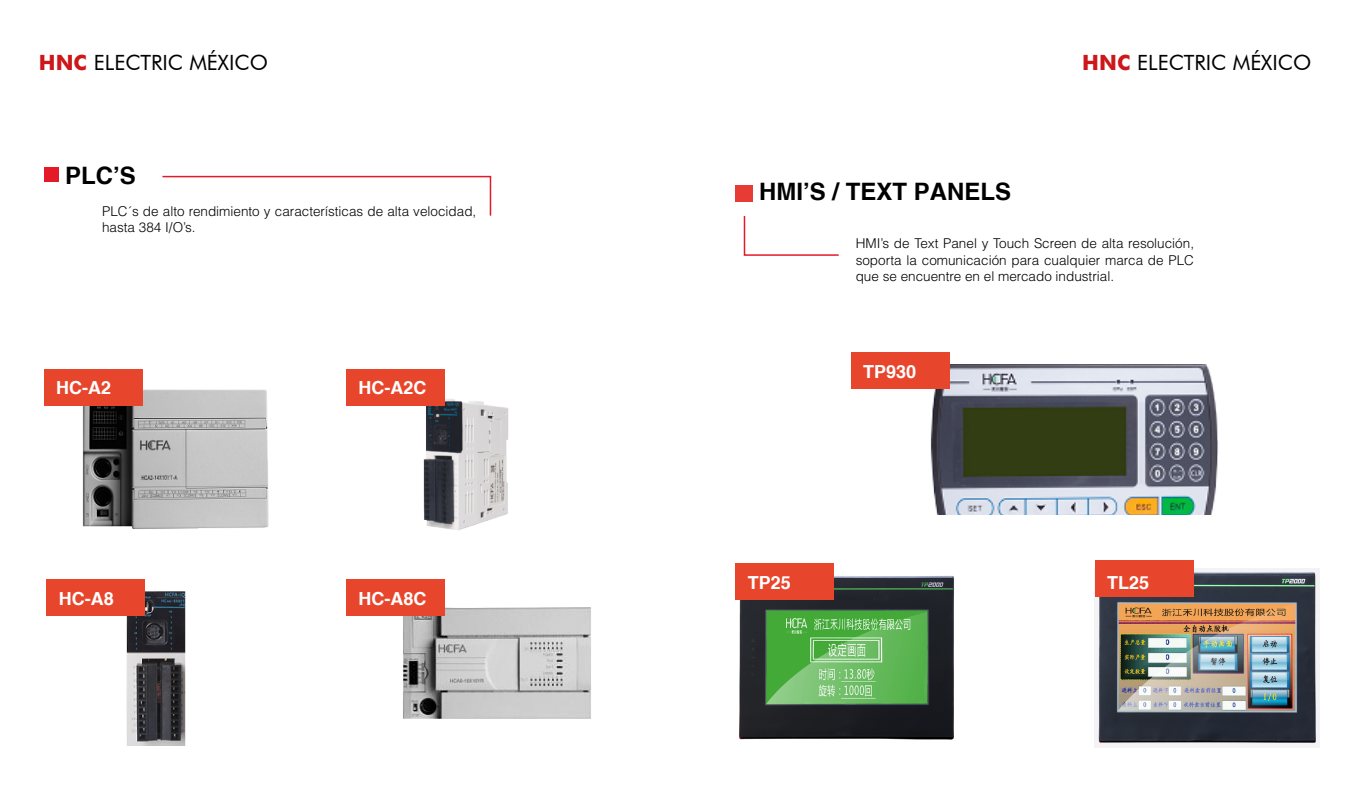
<style>
.page{position:relative;width:1361px;height:808px;background:#fff}
.page>*{position:absolute;margin:0;border:0;box-sizing:border-box;transform-origin:0 0}
.t1{font:700 24px "Helvetica cyr";color:#000}
.t2{font:21px "Futura BT";color:#000}
.t3{font:700 18px "Helvetica cyr";color:#fff}
.t4{font:300 13.5px/16.2px "Helvetica LT Std";color:#000}
.s1{font-family:"Futura";font-weight:700;color:#cd171a}
</style>
<div class="page">
<img style="left:346px;top:579px;width:245px;height:140px">
<img style="left:46px;top:579px;width:140px;height:167px">
<img style="left:423px;top:399px;width:86px;height:131px">
<img style="left:44px;top:369px;width:225px;height:160px">
<div style="left:44px;top:369px;width:98px;height:36px;background:#e8462c"></div>
<div style="left:346px;top:370px;width:99px;height:36px;background:#e8462c"></div>
<div style="left:47px;top:580px;width:98px;height:36px;background:#e8462c"></div>
<div style="left:346px;top:580px;width:99px;height:36px;background:#e8462c"></div>
<div style="left:44px;top:167px;width:14px;height:15px;background:#e51a29"></div>
<img style="left:735px;top:575px;width:219px;height:165px">
<div style="left:735px;top:563px;width:99px;height:36px;background:#e8462c"></div>
<img style="left:1095px;top:568px;width:224px;height:179px">
<div style="left:1095px;top:560px;width:98px;height:36px;background:#e8462c"></div>
<img style="left:851px;top:364px;width:367px;height:150px">
<div style="left:851px;top:352px;width:98px;height:36px;background:#e8462c"></div>
<div style="left:735px;top:186px;width:18px;height:16px;background:#e73b36"></div>
<svg style="left:743px;top:216px;width:96px;height:40px"></svg>
<svg style="left:162px;top:175px;width:330px;height:41px"></svg>
<h2 class="t2" style="left:39px;top:50px;width:231px"><span class="s1">HNC</span> ELECTRIC MÉXICO</h2>
<h2 class="t2" style="left:1082px;top:50px;width:231px"><span class="s1">HNC</span> ELECTRIC MÉXICO</h2>
<h1 class="t1" style="left:65px;top:162px;width:72px">PLC’S</h1>
<p class="t4" style="left:102px;top:203px;width:376px">PLC´s de alto rendimiento y características de alta velocidad, hasta 384 I/O’s.</p>
<h3 class="t3" style="left:56px;top:378px;width:56px">HC-A2</h3>
<h3 class="t3" style="left:358px;top:378px;width:69px">HC-A2C</h3>
<h3 class="t3" style="left:59px;top:588px;width:56px">HC-A8</h3>
<h3 class="t3" style="left:358px;top:588px;width:69px">HC-A8C</h3>
<h1 class="t1" style="left:759px;top:178px;width:254px">HMI’S / TEXT PANELS</h1>
<p class="t4" style="left:855px;top:235px;width:340px;text-align:justify">HMI’s de Text Panel y Touch Screen de alta resolución, soporta la comunicación para cualquier marca de PLC que se encuentre en el mercado industrial.</p>
<h3 class="t3" style="left:863px;top:362px;width:55px">TP930</h3>
<h3 class="t3" style="left:748px;top:572px;width:45px">TP25</h3>
<h3 class="t3" style="left:1107px;top:572px;width:44px">TL25</h3>
</div>
